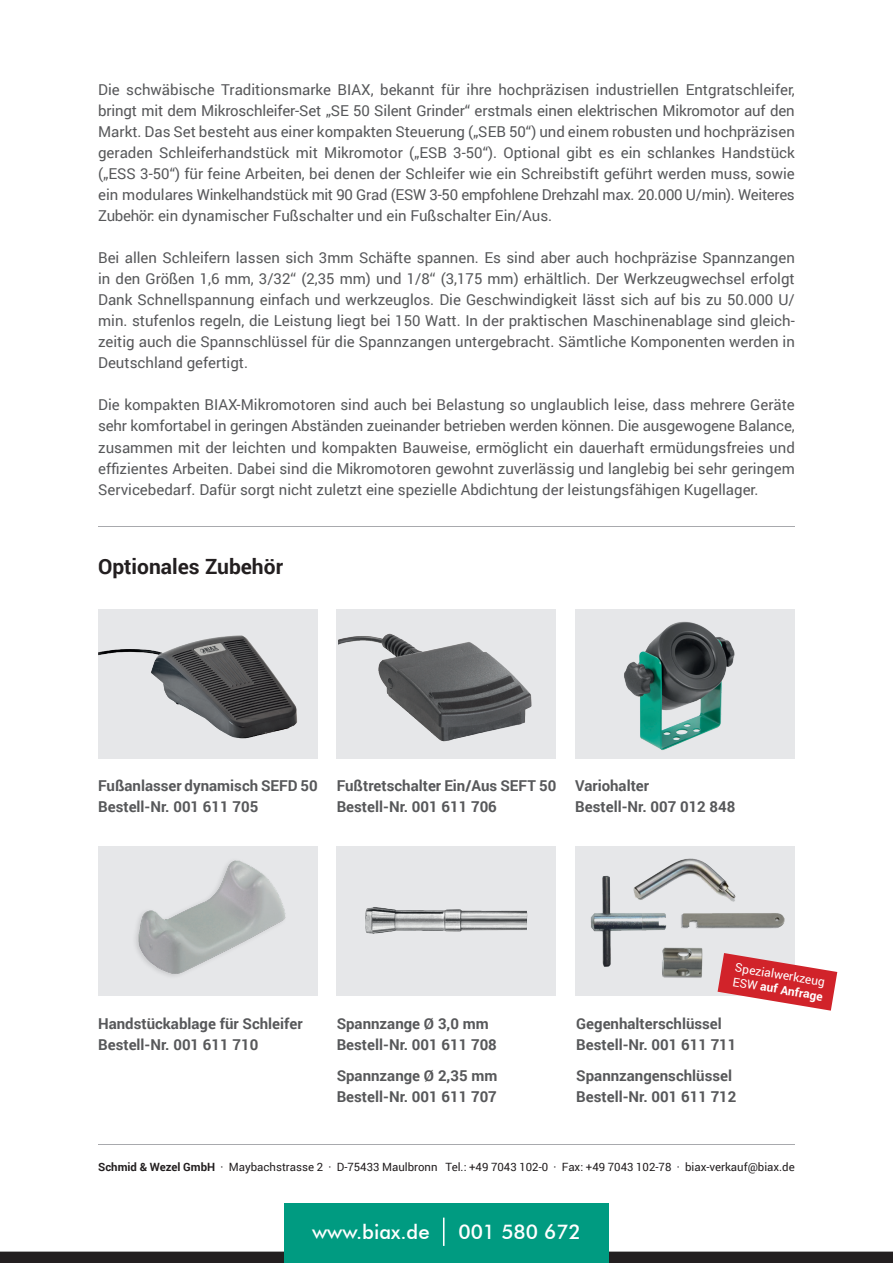
<style>
.page{position:relative;width:893px;height:1263px;background:#fff}
.page>*{position:absolute;margin:0;border:0;box-sizing:border-box;transform-origin:0 0}
.t1{font:700 21px "Roboto";color:#231f20}
.t2{font:500 20.25px "Futura BT";color:#fff}
.t3{font:15px/21px "Roboto";color:#57585a;text-align:justify}
.t4{font:700 15px/21px "Roboto";color:#57585a}
.t5{font:12px/14.2px "Roboto";color:#fff}
.t6{font:11.4px "Roboto";color:#231f20}
.s1{font-weight:700}
</style>
<div class="page">
<hr style="left:98px;top:526px;width:697px;height:1px;background:#a8a9ad">
<hr style="left:98px;top:1144px;width:697px;height:1px;background:#a8a9ad">
<div style="left:0;top:1252px;width:893px;height:11px;background:#231f20"></div>
<img style="left:98px;top:609px;width:220px;height:150px">
<img style="left:98px;top:846px;width:220px;height:150px">
<div style="left:337px;top:609px;width:219px;height:150px;background:#e6e7e9"></div>
<img style="left:338px;top:633px;width:194px;height:109px">
<div style="left:337px;top:846px;width:219px;height:150px;background:#e6e7e9"></div>
<img style="left:365px;top:907px;width:163px;height:27px">
<img style="left:575px;top:609px;width:220px;height:150px">
<div style="left:575px;top:846px;width:220px;height:150px;background:#e6e7e9"></div>
<img style="left:590px;top:875px;width:60px;height:92px">
<img style="left:629px;top:858px;width:94px;height:55px">
<img style="left:650px;top:879px;width:135px;height:50px">
<img style="left:612px;top:915px;width:146px;height:77px">
<svg style="left:718px;top:953px;width:119px;height:58px"></svg>
<div style="left:284px;top:1203px;width:325px;height:60px;background:#009b81"></div>
<hr style="left:443px;top:1217px;width:2px;height:29px;background:#fff">
<p class="t3" style="left:98px;top:79px;width:698px">Die schwäbische Traditionsmarke BIAX, bekannt für ihre hochpräzisen industriellen Entgratschleifer, bringt mit dem Mikroschleifer-Set „SE 50 Silent Grinder“ erstmals einen elektrischen Mikromotor auf den Markt. Das Set besteht aus einer kompakten Steuerung („SEB 50“) und einem robusten und hochpräzisen geraden Schleiferhandstück mit Mikromotor („ESB 3-50“). Optional gibt es ein schlankes Handstück („ESS 3-50“) für feine Arbeiten, bei denen der Schleifer wie ein Schreibstift geführt werden muss, sowie ein modulares Winkelhandstück mit 90 Grad (ESW 3-50 empfohlene Drehzahl max. 20.000 U/min). Weiteres Zubehör: ein dynamischer Fußschalter und ein Fußschalter Ein/Aus.</p>
<p class="t3" style="left:98px;top:247px;width:698px">Bei allen Schleifern lassen sich 3mm Schäfte spannen. Es sind aber auch hochpräzise Spannzangen in den Größen 1,6 mm, 3/32‘‘ (2,35 mm) und 1/8‘‘ (3,175 mm) erhältlich. Der Werkzeugwechsel erfolgt Dank Schnellspannung einfach und werkzeuglos. Die Geschwindigkeit lässt sich auf bis zu 50.000 U/ min. stufenlos regeln, die Leistung liegt bei 150 Watt. In der praktischen Maschinenablage sind gleich&shy;zeitig auch die Spannschlüssel für die Spannzangen untergebracht. Sämtliche Komponenten werden in Deutschland gefertigt.</p>
<p class="t3" style="left:98px;top:394px;width:698px">Die kompakten BIAX-Mikromotoren sind auch bei Belastung so unglaublich leise, dass mehrere Geräte sehr komfortabel in geringen Abständen zueinander betrieben werden können. Die ausgewogene Balance, zusammen mit der leichten und kompakten Bauweise, ermöglicht ein dauerhaft ermüdungsfreies und effizientes Arbeiten. Dabei sind die Mikromotoren gewohnt zuverlässig und langlebig bei sehr geringem Servicebedarf. Dafür sorgt nicht zuletzt eine spezielle Abdichtung der leistungsfähigen Kugellager.</p>
<h1 class="t1" style="left:98px;top:552px;width:186px">Optionales Zubehör</h1>
<p class="t4" style="left:98px;top:775px;width:221px">Fußanlasser dynamisch SEFD 50<br>Bestell-Nr. 001 611 705</p>
<p class="t4" style="left:337px;top:775px;width:221px">Fußtretschalter Ein/Aus SEFT 50<br>Bestell-Nr. 001 611 706</p>
<p class="t4" style="left:575px;top:775px;width:162px">Variohalter<br>Bestell-Nr. 007 012 848</p>
<p class="t4" style="left:98px;top:1012px;width:206px">Handstückablage für Schleifer<br>Bestell-Nr. 001 611 710</p>
<p class="t4" style="left:337px;top:1012px;width:162px">Spannzange Ø 3,0 mm<br>Bestell-Nr. 001 611 708</p>
<p class="t4" style="left:337px;top:1064px;width:162px">Spannzange Ø 2,35 mm<br>Bestell-Nr. 001 611 707</p>
<p class="t5" style="left:737px;top:959px;width:93px;rotate:10deg">Spezialwerkzeug<br>ESW <span class="s1">auf Anfrage</span></p>
<p class="t4" style="left:576px;top:1012px;width:162px">Gegenhalterschlüssel<br>Bestell-Nr. 001 611 711</p>
<p class="t4" style="left:576px;top:1065px;width:162px">Spannzangenschlüssel<br>Bestell-Nr. 001 611 712</p>
<p class="t6" style="left:98px;top:1159px;width:698px"><span class="s1">Schmid &amp; Wezel GmbH</span> · Maybachstrasse 2 · D-75433 Maulbronn Tel.: +49 7043 102-0 · Fax: +49 7043 102-78 · biax-verkauf@biax.de</p>
<h2 class="t2" style="left:312px;top:1220px;width:119px">www.biax.de</h2>
<h2 class="t2" style="left:458px;top:1220px;width:124px">001 580 672</h2>
</div>
